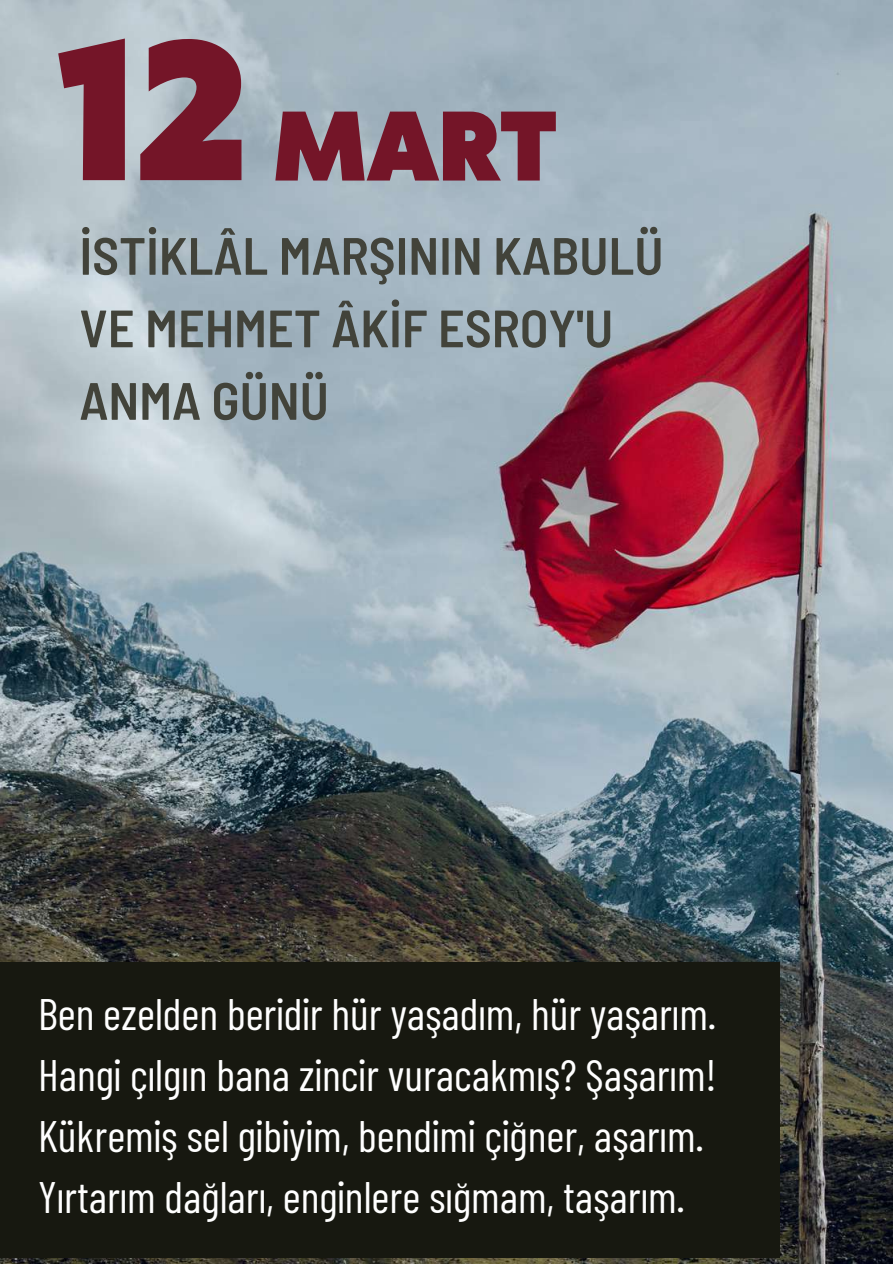
<style>
.page{position:relative;width:893px;height:1264px;background:#fff}
.page>*{position:absolute;margin:0;border:0;box-sizing:border-box;transform-origin:0 0}
.t1{font:900 92.4px "Klein Text";color:#741528}
.t2{font:600 semi-condensed 52.35px/72.4px "Barlow";color:#42433a}
.t3{font:43.95px/60.9px "Barlow Condensed";color:#fff}
.s1{font-size:184.95px}
</style>
<div class="page">
<img style="left:0;top:0;width:892px;height:1263px">
<div style="left:0;top:962px;width:779px;height:295px;background:#171810"></div>
<h1 class="t1" style="left:59px;top:99px;width:498px"><span class="s1">12</span> MART</h1>
<p class="t2" style="left:79px;top:217px;width:585px">İSTİKLÂL MARŞININ KABULÜ<br>VE MEHMET ÂKİF ESROY'U<br>ANMA GÜNÜ</p>
<p class="t3" style="left:38px;top:982px;width:680px">Ben ezelden beridir hür yaşadım, hür yaşarım.<br>Hangi çılgın bana zincir vuracakmış? Şaşarım!<br>Kükremiş sel gibiyim, bendimi çiğner, aşarım.<br>Yırtarım dağları, enginlere sığmam, taşarım.</p>
</div>
